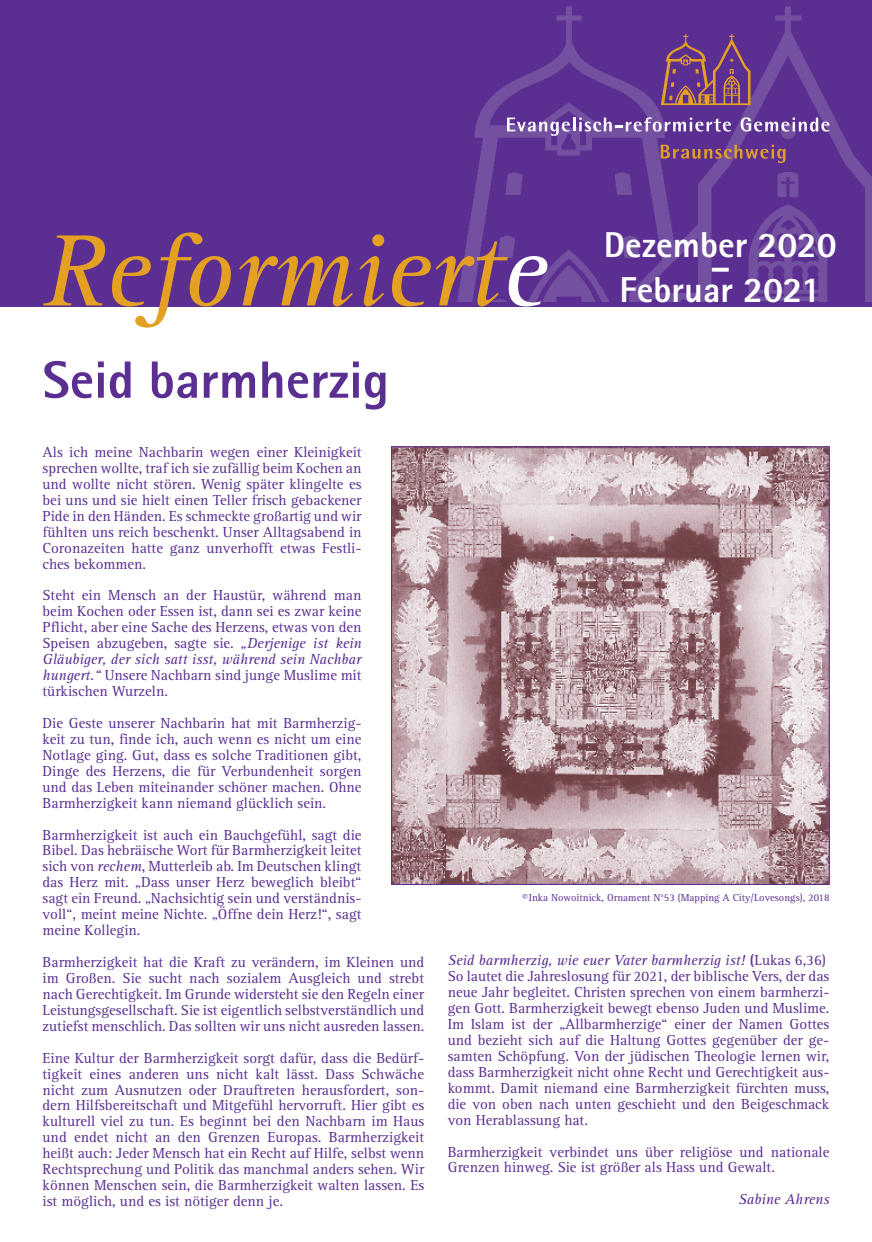
<style>
.page{position:relative;width:872px;height:1242px;background:#fff}
.page>*{position:absolute;margin:0;border:0;box-sizing:border-box;transform-origin:0 0}
.t1{font:italic 105px "Rotis Serif";color:#e3a023}
.t2{font:800 52.5px "Rotis Sans Serif";color:#5b2e91}
.t3{font:800 36px "Rotis Sans Serif";color:#fff}
.t4{font:15px/15.9px "Rotis Serif";color:#5b2e91;text-align:justify}
.t5{font:italic 15px "Rotis Serif";color:#5b2e91}
.t6{font:10.5px "Rotis Serif";color:#5b2e91}
.s1{color:#fff}
.s2{font-style:italic}
.s3{font-weight:700}
.s4{font-family:"Rotis Serif Std"}
</style>
<div class="page">
<div style="left:0;top:0;width:872px;height:307px;background:#5b2e91"></div>
<img style="left:457px;top:6px;width:415px;height:296px">
<svg style="left:661px;top:34px;width:89px;height:71px"></svg>
<svg style="left:660px;top:145px;width:125px;height:18px"></svg>
<svg style="left:507px;top:117px;width:224px;height:19px"></svg>
<svg style="left:740px;top:117px;width:89px;height:15px"></svg>
<img style="left:393px;top:448px;width:434px;height:434px">
<h1 class="t1" style="left:43px;top:212px;width:505px">Reformiert<span class="s1">e</span></h1>
<h3 class="t3" style="left:604px;top:222px;width:234px">Dezember 2020</h3>
<h3 class="t3" style="left:710px;top:244px;width:22px">–</h3>
<h3 class="t3" style="left:619px;top:267px;width:203px">Februar 2021</h3>
<h2 class="t2" style="left:43px;top:346px;width:348px">Seid barmherzig</h2>
<p class="t4" style="left:43px;top:444px;width:320px">Als ich meine Nachbarin wegen einer Kleinigkeit sprechen wollte, traf ich sie zufällig beim Kochen an und wollte nicht stören. Wenig später klingelte es bei uns und sie hielt einen Teller frisch gebackener Pide in den Händen. Es schmeckte großartig und wir fühlten uns reich beschenkt. Unser Alltagsabend in Coronazeiten hatte ganz unverhofft etwas Festli&shy;ches bekommen.</p>
<p class="t4" style="left:43px;top:588px;width:320px">Steht ein Mensch an der Haustür, während man beim Kochen oder Essen ist, dann sei es zwar keine Pflicht, aber eine Sache des Herzens, etwas von den Speisen abzugeben, sagte sie. <span class="s2">„Derjenige ist kein Gläubiger, der sich satt isst, während sein Nachbar hungert.“</span> Unsere Nachbarn sind junge Muslime mit türkischen Wurzeln.</p>
<p class="t4" style="left:43px;top:715px;width:320px">Die Geste unserer Nachbarin hat mit Barmherzig&shy;keit zu tun, finde ich, auch wenn es nicht um eine Notlage ging. Gut, dass es solche Traditionen gibt, Dinge des Herzens, die für Verbundenheit sorgen und das Leben miteinander schöner machen. Ohne Barmherzigkeit kann niemand glücklich sein.</p>
<p class="t4" style="left:43px;top:827px;width:320px">Barmherzigkeit ist auch ein Bauchgefühl, sagt die Bibel. Das hebräische Wort für Barmherzigkeit leitet sich von <span class="s2">rechem</span>, Mutterleib ab. Im Deutschen klingt das Herz mit. „Dass unser Herz beweglich bleibt“ sagt ein Freund. „Nachsichtig sein und verständnis&shy;voll“, meint meine Nichte. „Öffne dein Herz!“, sagt meine Kollegin.</p>
<p class="t4" style="left:43px;top:954px;width:383px">Barmherzigkeit hat die Kraft zu verändern, im Kleinen und im Großen. Sie sucht nach sozialem Ausgleich und strebt nach Gerechtigkeit. Im Grunde widersteht sie den Regeln einer Leistungsgesellschaft. Sie ist eigentlich selbstverständlich und zutiefst menschlich. Das sollten wir uns nicht ausreden lassen.</p>
<p class="t4" style="left:43px;top:1050px;width:383px">Eine Kultur der Barmherzigkeit sorgt dafür, dass die Bedürf&shy;tigkeit eines anderen uns nicht kalt lässt. Dass Schwäche nicht zum Ausnutzen oder Drauftreten herausfordert, son&shy;dern Hilfsbereitschaft und Mitgefühl hervorruft. Hier gibt es kulturell viel zu tun. Es beginnt bei den Nachbarn im Haus und endet nicht an den Grenzen Europas. Barmherzigkeit heißt auch: Jeder Mensch hat ein Recht auf Hilfe, selbst wenn Rechtsprechung und Politik das manchmal anders sehen. Wir können Menschen sein, die Barmherzigkeit walten lassen. Es ist möglich, und es ist nötiger denn je.</p>
<p class="t6" style="left:522px;top:891px;width:308px">© Inka Nowoitnick, Ornament N°53 (Mapping A City/Lovesongs), 2018</p>
<p class="t4" style="left:448px;top:953px;width:383px;text-align:left"><span class="s2">Seid barmherzig, wie euer Vater barmherzig ist!</span> <span class="s3">(</span><span class="s4">Lukas 6,36)<br></span>So lautet die Jahreslosung für 2021, der biblische Vers, der das neue Jahr begleitet. Christen sprechen von einem barmherzi&shy;gen Gott. Barmherzigkeit bewegt ebenso Juden und Muslime.<br>Im Islam ist der „Allbarmherzige“ einer der Namen Gottes und bezieht sich auf die Haltung Gottes gegenüber der ge&shy;samten Schöpfung. Von der jüdischen Theologie lernen wir, dass Barmherzigkeit nicht ohne Recht und Gerechtigkeit aus&shy;kommt. Damit niemand eine Barmherzigkeit fürchten muss, die von oben nach unten geschieht und den Beigeschmack von Herablassung hat.</p>
<p class="t4" style="left:448px;top:1144px;width:383px">Barmherzigkeit verbindet uns über religiöse und nationale<br>Grenzen hinweg. Sie ist größer als Hass und Gewalt.</p>
<p class="t5" style="left:738px;top:1191px;width:92px">Sabine Ahrens</p>
</div>
